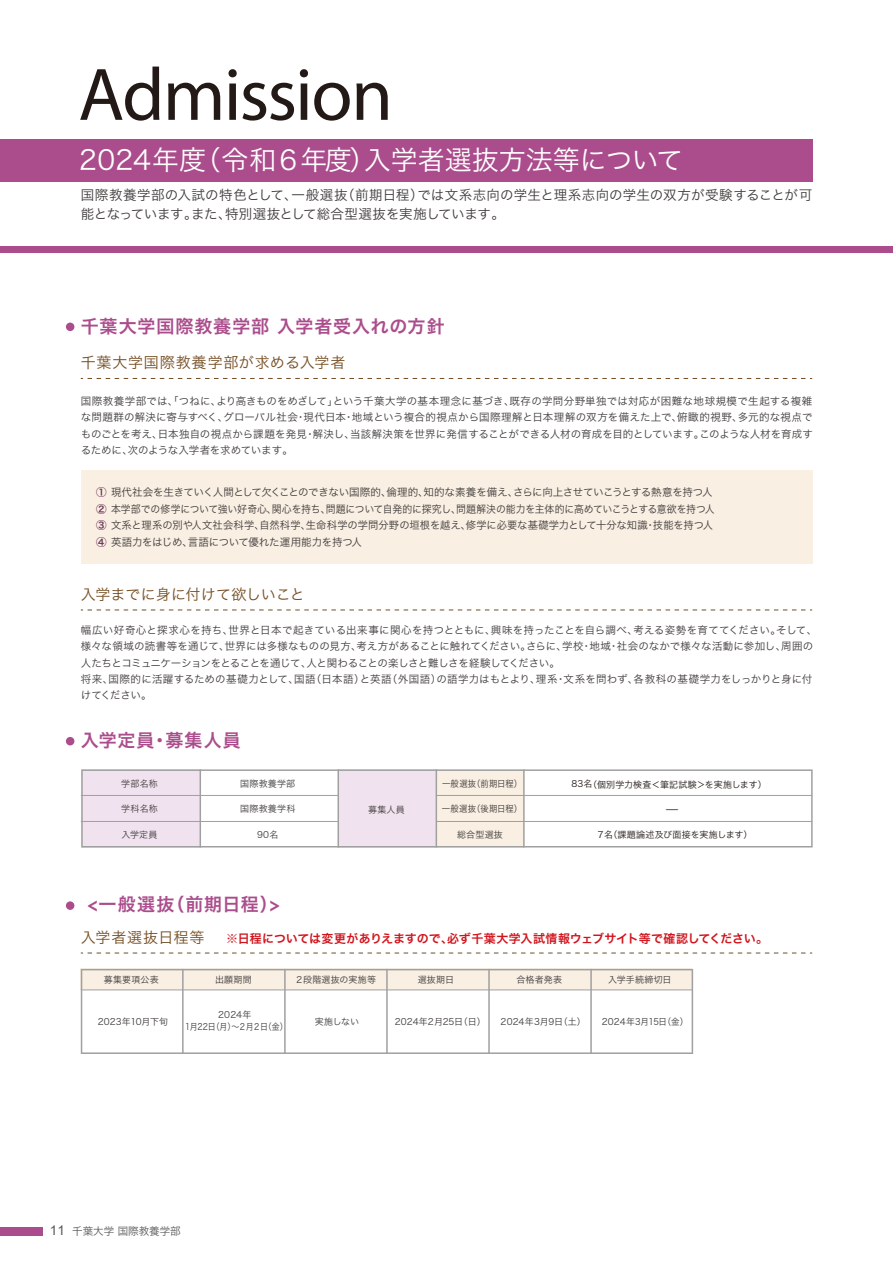
<style>
.page{position:relative;width:893px;height:1263px;background:#fff}
.page>*{position:absolute;margin:0;border:0;box-sizing:border-box;transform-origin:0 0}
.t1{font:75px "Myriad Pro";letter-spacing:-.025em;color:#231916}
.t2{font:27px "Hira Kaku Pro W3";color:#fff}
.t3{font:18px "Hira Kaku Std N W6";letter-spacing:.05em;color:#ab4d8c}
.t4{font:15px "Hira Kaku Pro W3";letter-spacing:.05em;color:#754d22}
.t5{font:15px "Hira Kaku Pro W3";color:#754d22}
.t6{font:13.5px/18.8px "Hira Kaku Pro W3";letter-spacing:.015em;color:#3f3b3a}
.t7{font:12px "Hira Kaku Std N W6";letter-spacing:-.01em;color:#d1131c}
.t8{font:12px "Hira Kaku Pro W3";color:#3f3b3a}
.t9{font:10.5px/16.5px "Hira Kaku Pro W3";letter-spacing:-.01em;color:#3f3b3a}
.t10{font:10.5px "Hira Kaku Pro W3";color:#595857}
.t11{font:9px "Hira Kaku Pro W3";letter-spacing:.015em;color:#3f3b3a}
.t12{font:9px "Hira Kaku Pro W3";letter-spacing:.01em;color:#231916}
.t13{font:9px/12px "Hira Kaku Pro W3";letter-spacing:-.03em;color:#3f3b3a;text-align:center}
.t14{font:9px "Hira Kaku Pro W3";letter-spacing:.015em;color:#3f3b3a;scale:.93 1}
.t15{font:9px "Hira Kaku Pro W3";letter-spacing:-.005em;color:#3f3b3a}
.t16{font:9px "Hira Kaku Pro W3";letter-spacing:-.02em;color:#3f3b3a}
.s1{font-family:"Hira Kaku Std N W6";color:#6a2f56}
.s2{font-family:"Arial";font-size:13.5px}
</style>
<div class="page">
<div style="left:0;top:1227px;width:43px;height:8px;background:#ab4d8c"></div>
<svg style="left:81px;top:378px;width:731px;height:1px"></svg>
<div style="left:66px;top:323px;width:8px;height:8px;background:#ab4d8c;border-radius:50%"></div>
<div style="left:66px;top:737px;width:8px;height:8px;background:#ab4d8c;border-radius:50%"></div>
<div style="left:81px;top:470px;width:732px;height:93px;background:#f9efe3"></div>
<svg style="left:81px;top:610px;width:731px;height:1px"></svg>
<svg style="left:81px;top:769px;width:732px;height:78px"></svg>
<hr style="left:81px;top:821px;width:257px;height:1px;background:#a0a0a1">
<hr style="left:81px;top:795px;width:257px;height:1px;background:#a0a0a1">
<hr style="left:436px;top:795px;width:376px;height:1px;background:#a0a0a1">
<hr style="left:200px;top:769px;width:1px;height:78px;background:#a0a0a1">
<hr style="left:436px;top:769px;width:1px;height:78px;background:#a0a0a1">
<hr style="left:337px;top:769px;width:2px;height:78px;background:#a0a0a1">
<hr style="left:523px;top:769px;width:2px;height:78px;background:#a0a0a1">
<hr style="left:436px;top:821px;width:376px;height:1px;background:#a0a0a1">
<svg style="left:81px;top:953px;width:731px;height:1px"></svg>
<div style="left:66px;top:901px;width:8px;height:9px;background:#ab4d8c;border-radius:50%"></div>
<svg style="left:81px;top:969px;width:612px;height:85px"></svg>
<div style="left:0;top:247px;width:893px;height:6px;background:#ab4d8c"></div>
<div style="left:0;top:139px;width:812px;height:42px;background:#ab4d8c"></div>
<h1 class="t1" style="left:78px;top:48px;width:316px">Admission</h1>
<h2 class="t2" style="left:79px;top:136px;width:605px">2024年度（令和６年度）入学者選抜方法等について</h2>
<p class="t6" style="left:81px;top:185px;width:733px">国際教養学部の入試の特色として、一般選抜（前期日程）では文系志向の学生と理系志向の学生の双方が受験することが可能となっています。また、特別選抜として総合型選抜を実施しています。</p>
<h3 class="t3" style="left:81px;top:312px;width:365px">千葉大学国際教養学部 入学者受入れの方針</h3>
<h3 class="t4" style="left:81px;top:349px;width:266px">千葉大学国際教養学部が求める入学者</h3>
<p class="t9" style="left:81px;top:392px;width:734px;text-align:justify">国際教養学部では、「つねに、より高きものをめざして」という千葉大学の基本理念に基づき、既存の学問分野単独では対応が困難な地球規模で生起する複雑な問題群の解決に寄与すべく、グローバル社会・現代日本・地域という複合的視点から国際理解と日本理解の双方を備えた上で、俯瞰的視野、多元的な視点でものごとを考え、日本独自の視点から課題を発見・解決し、当該解決策を世界に発信することができる人材の育成を目的としています。このような人材を育成するために、次のような入学者を求めています。</p>
<p class="t9" style="left:96px;top:483px;width:620px"><span class="s1">①</span> 現代社会を生きていく人間として欠くことのできない国際的、倫理的、知的な素養を備え、さらに向上させていこうとする熱意を持つ人<span class="s1">②</span> 本学部での修学について強い好奇心、関心を持ち、問題について自発的に探究し、問題解決の能力を主体的に高めていこうとする意欲を持つ人<span class="s1">③</span> 文系と理系の別や人文社会科学、自然科学、生命科学の学問分野の垣根を越え、修学に必要な基礎学力として十分な知識・技能を持つ人<span class="s1">④</span> 英語力をはじめ、言語について優れた運用能力を持つ人</p>
<h3 class="t5" style="left:81px;top:581px;width:225px">入学までに身に付けて欲しいこと</h3>
<p class="t9" style="left:81px;top:620px;width:738px">幅広い好奇心と探求心を持ち、世界と日本で起きている出来事に関心を持つとともに、興味を持ったことを自ら調べ、考える姿勢を育ててください。そして、様々な領域の読書等を通じて、世界には多様なものの見方、考え方があることに触れてください。さらに、学校・地域・社会のなかで様々な活動に参加し、周囲の人たちとコミュニケーションをとることを通じて、人と関わることの楽しさと難しさを経験してください。<br>将来、国際的に活躍するための基礎力として、国語（日本語）と英語（外国語）の語学力はもとより、理系・文系を問わず、各教科の基礎学力をしっかりと身に付けてください。</p>
<h3 class="t3" style="left:81px;top:726px;width:162px">入学定員・募集人員</h3>
<p class="t11" style="left:121px;top:776px;width:38px">学部名称</p>
<p class="t11" style="left:121px;top:801px;width:38px">学科名称</p>
<p class="t11" style="left:122px;top:826px;width:37px">入学定員</p>
<p class="t11" style="left:240px;top:776px;width:57px">国際教養学部</p>
<p class="t11" style="left:240px;top:801px;width:57px">国際教養学科</p>
<p class="t11" style="left:257px;top:826px;width:23px">90名</p>
<h3 class="t3" style="left:88px;top:891px;width:193px">&lt;一般選抜（前期日程）&gt;</h3>
<p class="t11" style="left:368px;top:802px;width:38px">募集人員</p>
<p class="t14" style="left:442px;top:776px;width:88px">一般選抜（前期日程）</p>
<p class="t14" style="left:442px;top:801px;width:88px">一般選抜（後期日程）</p>
<p class="t12" style="left:571px;top:776px;width:197px">83名（個別学力検査＜筆記試験＞を実施します）</p>
<p class="t8" style="left:666px;top:798px;width:13px">̶</p>
<p class="t11" style="left:457px;top:826px;width:47px">総合型選抜</p>
<p class="t12" style="left:596px;top:827px;width:158px">７名（課題論述及び面接を実施します）</p>
<h3 class="t4" style="left:81px;top:924px;width:125px">入学者選抜日程等</h3>
<p class="t7" style="left:226px;top:929px;width:543px">※日程については変更がありえますので、必ず千葉大学入試情報ウェブサイト等で確認してください。</p>
<p class="t11" style="left:104px;top:972px;width:57px">募集要項公表</p>
<p class="t11" style="left:215px;top:972px;width:38px">出願期間</p>
<p class="t11" style="left:295px;top:972px;width:83px">２段階選抜の実施等</p>
<p class="t11" style="left:418px;top:972px;width:38px">選抜期日</p>
<p class="t11" style="left:517px;top:972px;width:47px">合格者発表</p>
<p class="t11" style="left:608px;top:972px;width:65px">入学手続締切日</p>
<p class="t16" style="left:98px;top:1013px;width:72px">2023年10月下旬</p>
<p class="t13" style="left:185px;top:1008px;width:104px">2024年<br>1月22日（月）～２月２日（金）</p>
<p class="t11" style="left:315px;top:1013px;width:46px">実施しない</p>
<p class="t11" style="left:395px;top:1013px;width:92px">2024年2月25日（日）</p>
<p class="t11" style="left:501px;top:1013px;width:87px">2024年3月9日（土）</p>
<p class="t15" style="left:602px;top:1013px;width:88px">2024年3月15日（金）</p>
<p class="t10" style="left:50px;top:1221px;width:132px"><span class="s2">11</span> 千葉大学 国際教養学部</p>
</div>
